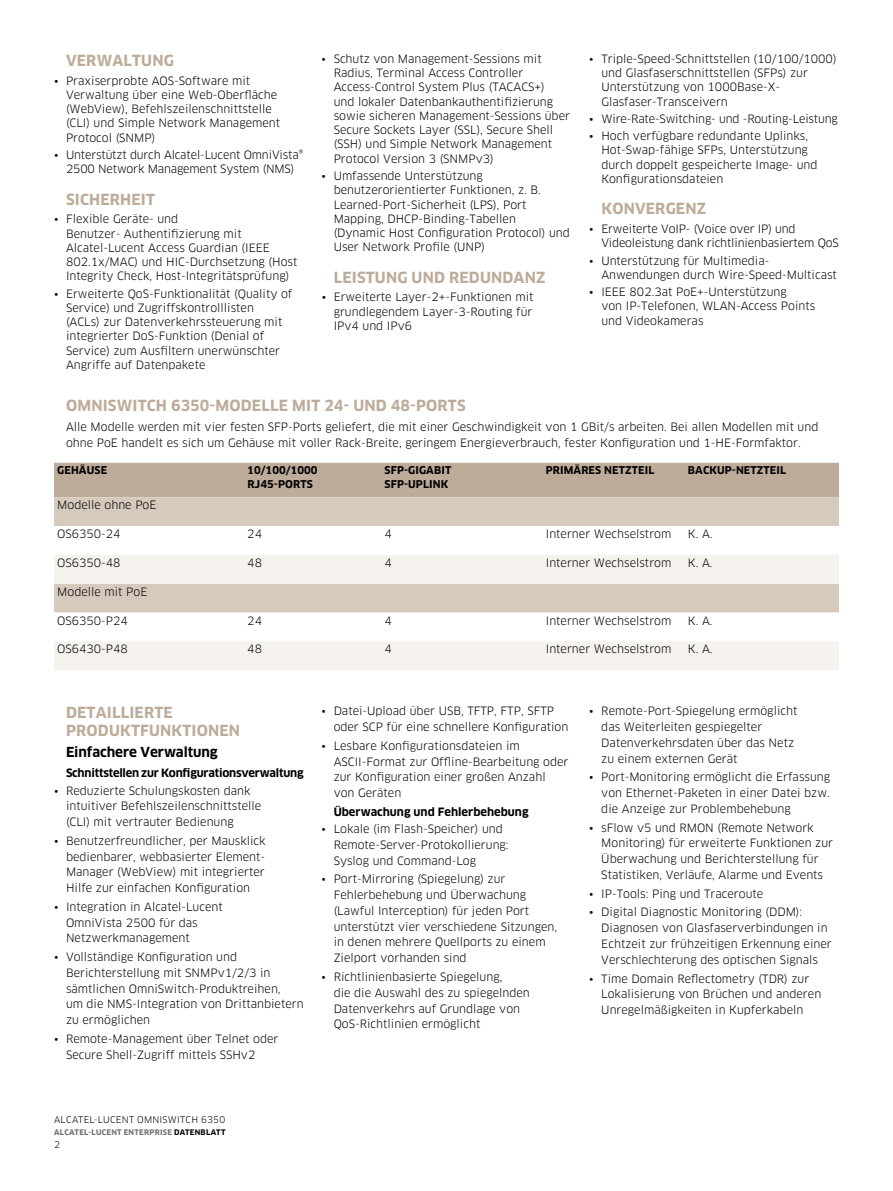
<style>
.page{position:relative;width:893px;height:1191px;background:#fff}
.page>*{position:absolute;margin:0;border:0;box-sizing:border-box;transform-origin:0 0}
.t1{font:700 15px/18px "Clan OT";letter-spacing:.01em;color:#bdac9a}
.t2{font:700 13.5px "Clan OT";letter-spacing:-.005em;color:#000}
.t3{font:11.25px/15.8px "Clan OT";color:#000}
.t4{font:700 11.25px "Clan OT";letter-spacing:-.02em;color:#000}
.t5{font:700 11.25px "Clan OT";color:#000}
.t6{font:700 10.5px/13.5px "Clan OT";letter-spacing:.01em;color:#000}
.t7{font:9px "Clan OT";letter-spacing:.03em;color:#000}
.t8{font:700 7.5px "Clan OT";letter-spacing:.035em;color:#6d6e71}
.s1{color:#000}
</style>
<div class="page">
<div style="left:54px;top:463px;width:785px;height:34px;background:#bdac9a"></div>
<div style="left:54px;top:497px;width:785px;height:29px;background:#d6cabc"></div>
<svg style="left:54px;top:555px;width:785px;height:115px;fill:#f6f2ee"></svg>
<h1 class="t1" style="left:66px;top:51px;width:109px">VERWALTUNG</h1>
<p class="t3" style="left:66px;top:73px;width:216px;line-height:14.2px;text-indent:-12px">• Praxiserprobte AOS-Software mit Verwaltung über eine Web-Oberfläche (WebView), Befehlszeilenschnittstelle (CLI) und Simple Network Management Protocol (SNMP)</p>
<p class="t3" style="left:54px;top:148px;width:251px;line-height:14.2px;text-align:center">• Unterstützt durch Alcatel-Lucent OmniVista®<br>2500 Network Management System (NMS)</p>
<h1 class="t1" style="left:66px;top:190px;width:91px">SICHERHEIT</h1>
<p class="t3" style="left:66px;top:212px;width:233px;line-height:14.2px;text-indent:-12px">• Flexible Geräte- und<br>Benutzer- Authentifizierung mit Alcatel-Lucent Access Guardian (IEEE 802.1x/MAC) und HIC-Durchsetzung (Host Integrity Check, Host-Integritätsprüfung)</p>
<p class="t3" style="left:66px;top:286px;width:228px;line-height:14.2px;text-indent:-12px">• Erweiterte QoS-Funktionalität (Quality of Service) und Zugriffskontrolllisten<br>(ACLs) zur Datenverkehrssteuerung mit integrierter DoS-Funktion (Denial of Service) zum Ausfiltern unerwünschter Angriffe auf Datenpakete</p>
<p class="t3" style="left:334px;top:52px;width:238px;line-height:14.2px;text-indent:-12px">• Schutz von Management-Sessions mit Radius, Terminal Access Controller Access-Control System Plus (TACACS+)<br>und lokaler Datenbankauthentifizierung sowie sicheren Management-Sessions über Secure Sockets Layer (SSL), Secure Shell (SSH) und Simple Network Management Protocol Version 3 (SNMPv3)</p>
<p class="t3" style="left:334px;top:169px;width:238px;line-height:14.2px;text-indent:-12px">• Umfassende Unterstützung benutzerorientierter Funktionen, z. B.<br>Learned-Port-Sicherheit (LPS), Port Mapping, DHCP-Binding-Tabellen (Dynamic Host Configuration Protocol) und User Network Profile (UNP)</p>
<h1 class="t1" style="left:334px;top:268px;width:213px">LEISTUNG UND REDUNDANZ</h1>
<p class="t3" style="left:334px;top:290px;width:201px;line-height:14.2px;text-align:justify;text-indent:-12px">• Erweiterte Layer-2+-Funktionen mit grundlegendem Layer-3-Routing für IPv4 und IPv6</p>
<p class="t3" style="left:601px;top:52px;width:237px;line-height:14.2px;text-indent:-12px">• Triple-Speed-Schnittstellen (10/100/1000) und Glasfaserschnittstellen (SFPs) zur Unterstützung von 1000Base-X-Glasfaser-Transceivern</p>
<p class="t3" style="left:589px;top:111px;width:250px">• Wire-Rate-Switching- und -Routing-Leistung</p>
<p class="t3" style="left:601px;top:129px;width:218px;line-height:14.2px;text-indent:-12px">• Hoch verfügbare redundante Uplinks, Hot-Swap-fähige SFPs, Unterstützung durch doppelt gespeicherte Image- und Konfigurationsdateien</p>
<h1 class="t1" style="left:601px;top:200px;width:106px">KONVERGENZ</h1>
<p class="t3" style="left:601px;top:222px;width:239px;line-height:14.2px;text-indent:-12px">• Erweiterte VoIP- (Voice over IP) und<br>Videoleistung dank richtlinienbasiertem QoS</p>
<p class="t3" style="left:601px;top:253px;width:237px;line-height:14.2px;text-indent:-12px">• Unterstützung für Multimedia-<br>Anwendungen durch Wire-Speed-Multicast</p>
<p class="t3" style="left:601px;top:285px;width:216px;line-height:14.2px;text-indent:-12px">• IEEE 802.3at PoE+-Unterstützung<br>von IP-Telefonen, WLAN-Access Points und Videokameras</p>
<h1 class="t1" style="left:66px;top:397px;width:401px">OMNISWITCH 6350-MODELLE MIT 24- UND 48-PORTS</h1>
<p class="t3" style="left:66px;top:419px;width:754px">Alle Modelle werden mit vier festen SFP-Ports geliefert, die mit einer Geschwindigkeit von 1 GBit/s arbeiten. Bei allen Modellen mit und ohne PoE handelt es sich um Gehäuse mit voller Rack-Breite, geringem Energieverbrauch, fester Konfiguration und 1-HE-Formfaktor.</p>
<p class="t6" style="left:57px;top:464px;width:51px">GEHÄUSE</p>
<p class="t6" style="left:247px;top:464px;width:72px">10/100/1000<br>RJ45-PORTS</p>
<p class="t6" style="left:385px;top:464px;width:68px">SFP-GIGABIT<br>SFP-UPLINK</p>
<p class="t6" style="left:546px;top:464px;width:110px">PRIMÄRES NETZTEIL</p>
<p class="t6" style="left:688px;top:464px;width:100px">BACKUP-NETZTEIL</p>
<p class="t3" style="left:57px;top:497px;width:101px">Modelle ohne PoE</p>
<p class="t3" style="left:57px;top:526px;width:65px">OS6350-24</p>
<p class="t3" style="left:247px;top:526px;width:16px">24</p>
<p class="t3" style="left:384px;top:526px;width:9px">4</p>
<p class="t3" style="left:546px;top:526px;width:127px">Interner Wechselstrom</p>
<p class="t3" style="left:688px;top:526px;width:26px">K. A.</p>
<p class="t3" style="left:57px;top:555px;width:65px">OS6350-48</p>
<p class="t3" style="left:247px;top:555px;width:16px">48</p>
<p class="t3" style="left:384px;top:555px;width:9px">4</p>
<p class="t3" style="left:546px;top:555px;width:127px">Interner Wechselstrom</p>
<p class="t3" style="left:688px;top:555px;width:26px">K. A.</p>
<p class="t3" style="left:57px;top:584px;width:92px">Modelle mit PoE</p>
<p class="t3" style="left:57px;top:612px;width:72px">OS6350-P24</p>
<p class="t3" style="left:247px;top:612px;width:16px">24</p>
<p class="t3" style="left:384px;top:612px;width:9px">4</p>
<p class="t3" style="left:546px;top:612px;width:127px">Interner Wechselstrom</p>
<p class="t3" style="left:688px;top:612px;width:26px">K. A.</p>
<p class="t3" style="left:57px;top:641px;width:72px">OS6430-P48</p>
<p class="t3" style="left:247px;top:641px;width:16px">48</p>
<p class="t3" style="left:384px;top:641px;width:9px">4</p>
<p class="t3" style="left:546px;top:641px;width:127px">Interner Wechselstrom</p>
<p class="t3" style="left:688px;top:641px;width:26px">K. A.</p>
<h1 class="t1" style="left:66px;top:704px;width:176px">DETAILLIERTE<br>PRODUKTFUNKTIONEN</h1>
<p class="t2" style="left:66px;top:744px;width:153px">Einfachere Verwaltung</p>
<p class="t4" style="left:66px;top:766px;width:239px">Schnittstellen zur Konfigurationsverwaltung</p>
<p class="t3" style="left:66px;top:782px;width:197px;text-indent:-12px">• Reduzierte Schulungskosten dank intuitiver Befehlszeilenschnittstelle (CLI) mit vertrauter Bedienung</p>
<p class="t3" style="left:66px;top:833px;width:201px;text-align:justify;text-indent:-12px">• Benutzerfreundlicher, per Mausklick bedienbarer, webbasierter Element-Manager (WebView) mit integrierter Hilfe zur einfachen Konfiguration</p>
<p class="t3" style="left:66px;top:899px;width:158px;text-indent:-12px">• Integration in Alcatel-Lucent<br>OmniVista 2500 für das<br>Netzwerkmanagement</p>
<p class="t3" style="left:66px;top:949px;width:239px;text-indent:-12px">• Vollständige Konfiguration und Berichterstellung mit SNMPv1/2/3 in sämtlichen OmniSwitch-Produktreihen,<br>um die NMS-Integration von Drittanbietern zu ermöglichen</p>
<p class="t3" style="left:66px;top:1031px;width:214px;text-indent:-12px">• Remote-Management über Telnet oder<br>Secure Shell-Zugriff mittels SSHv2</p>
<p class="t3" style="left:334px;top:703px;width:236px;text-indent:-12px">• Datei-Upload über USB, TFTP, FTP, SFTP oder SCP für eine schnellere Konfiguration</p>
<p class="t3" style="left:334px;top:738px;width:236px;text-indent:-12px">• Lesbare Konfigurationsdateien im ASCII-Format zur Offline-Bearbeitung oder zur Konfiguration einer großen Anzahl von Geräten</p>
<p class="t5" style="left:334px;top:805px;width:196px">Überwachung und Fehlerbehebung</p>
<p class="t3" style="left:334px;top:821px;width:177px;text-indent:-12px">• Lokale (im Flash-Speicher) und<br>Remote-Server-Protokollierung:<br>Syslog und Command-Log</p>
<p class="t3" style="left:334px;top:871px;width:225px;text-indent:-12px">• Port-Mirroring (Spiegelung) zur Fehlerbehebung und Überwachung (Lawful Interception) für jeden Port unterstützt vier verschiedene Sitzungen, in denen mehrere Quellports zu einem Zielport vorhanden sind</p>
<p class="t3" style="left:334px;top:969px;width:198px;text-indent:-12px">• Richtlinienbasierte Spiegelung,<br>die die Auswahl des zu spiegelnden Datenverkehrs auf Grundlage von QoS-Richtlinien ermöglicht</p>
<p class="t3" style="left:601px;top:703px;width:198px;text-indent:-12px">• Remote-Port-Spiegelung ermöglicht das Weiterleiten gespiegelter<br>Datenverkehrsdaten über das Netz zu einem externen Gerät</p>
<p class="t3" style="left:601px;top:769px;width:230px;text-align:justify;text-indent:-12px">• Port-Monitoring ermöglicht die Erfassung von Ethernet-Paketen in einer Datei bzw. die Anzeige zur Problembehebung</p>
<p class="t3" style="left:601px;top:819px;width:233px;text-indent:-12px">• sFlow v5 und RMON (Remote Network Monitoring) für erweiterte Funktionen zur Überwachung und Berichterstellung für Statistiken, Verläufe, Alarme und Events</p>
<p class="t3" style="left:589px;top:885px;width:176px">• IP-Tools: Ping und Traceroute</p>
<p class="t3" style="left:601px;top:904px;width:232px;text-indent:-12px">• Digital Diagnostic Monitoring (DDM):<br>Diagnosen von Glasfaserverbindungen in Echtzeit zur frühzeitigen Erkennung einer Verschlechterung des optischen Signals</p>
<p class="t3" style="left:601px;top:970px;width:221px;text-indent:-12px">• Time Domain Reflectometry (TDR) zur<br>Lokalisierung von Brüchen und anderen<br>Unregelmäßigkeiten in Kupferkabeln</p>
<p class="t7" style="left:54px;top:1114px;width:173px">ALCATEL-LUCENT OMNISWITCH 6350</p>
<p class="t8" style="left:54px;top:1127px;width:173px">ALCATEL-LUCENT ENTERPRISE <span class="s1">DATENBLATT</span></p>
<p class="t7" style="left:54px;top:1139px;width:7px">2</p>
</div>
